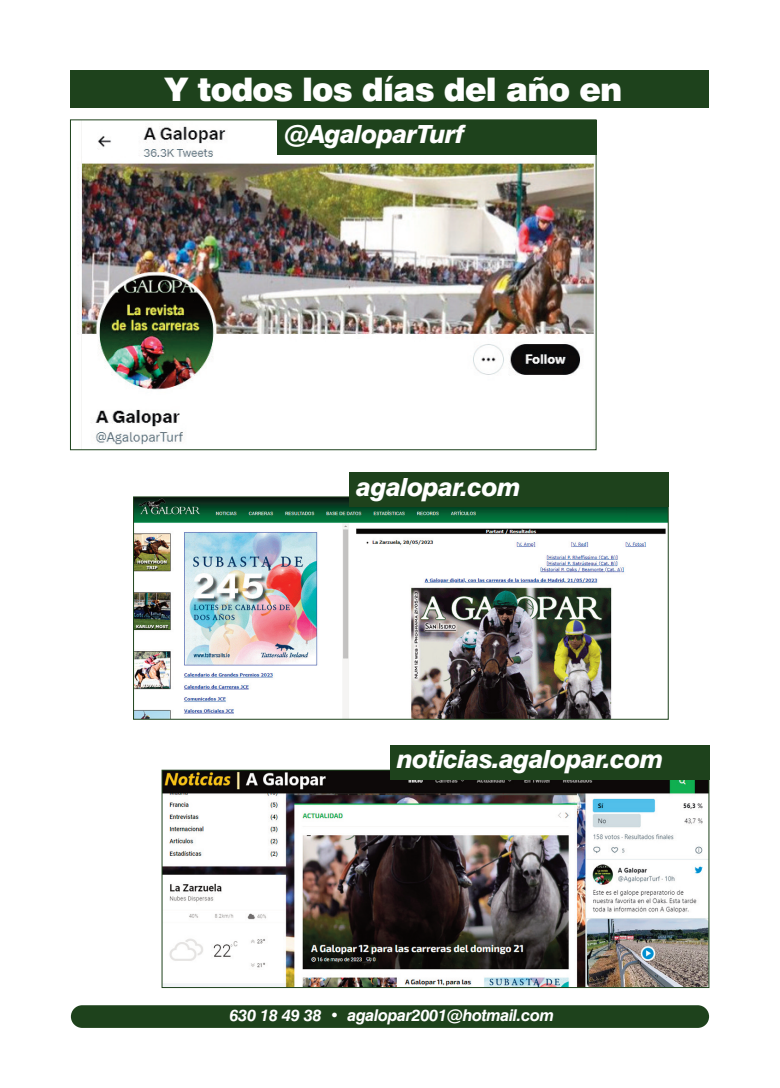
<style>
.page{position:relative;width:780px;height:1088px;background:#fff}
.page>*{position:absolute;margin:0;border:0;box-sizing:border-box;transform-origin:0 0}
.t1{font:900 32.5px "Swiss 721 BT";letter-spacing:-.025em;color:#fff}
.t2{font:italic 800 25px "Swiss 721 BT";letter-spacing:-.025em;color:#fff}
.t3{font:italic 700 16.25px "Swiss 721 BT";letter-spacing:-.025em;color:#fff}
</style>
<div class="page">
<img style="left:81px;top:121px;width:513px;height:327px">
<img style="left:164px;top:772px;width:543px;height:214px">
<div style="left:162px;top:770px;width:547px;height:218px;border:1px solid #1e421c"></div>
<img style="left:135px;top:498px;width:531px;height:220px">
<div style="left:71px;top:71px;width:638px;height:37px;background:#1e421c"></div>
<div style="left:71px;top:1005px;width:638px;height:23px;background:#1e421c;border-radius:11px"></div>
<div style="left:390px;top:745px;width:319px;height:34px;background:#1e421c"></div>
<div style="left:349px;top:472px;width:319px;height:35px;background:#1e421c"></div>
<div style="left:277px;top:120px;width:319px;height:34px;background:#1e421c"></div>
<h1 class="t1" style="left:165px;top:78px;width:459px">Y todos los días del año en</h1>
<p class="t2" style="left:284px;top:125px;width:182px">@AgaloparTurf</p>
<p class="t2" style="left:356px;top:478px;width:166px">agalopar.com</p>
<p class="t2" style="left:397px;top:750px;width:268px">noticias.agalopar.com</p>
<p class="t3" style="left:229px;top:1010px;width:326px">630 18 49 38 • agalopar2001@hotmail.com</p>
</div>
